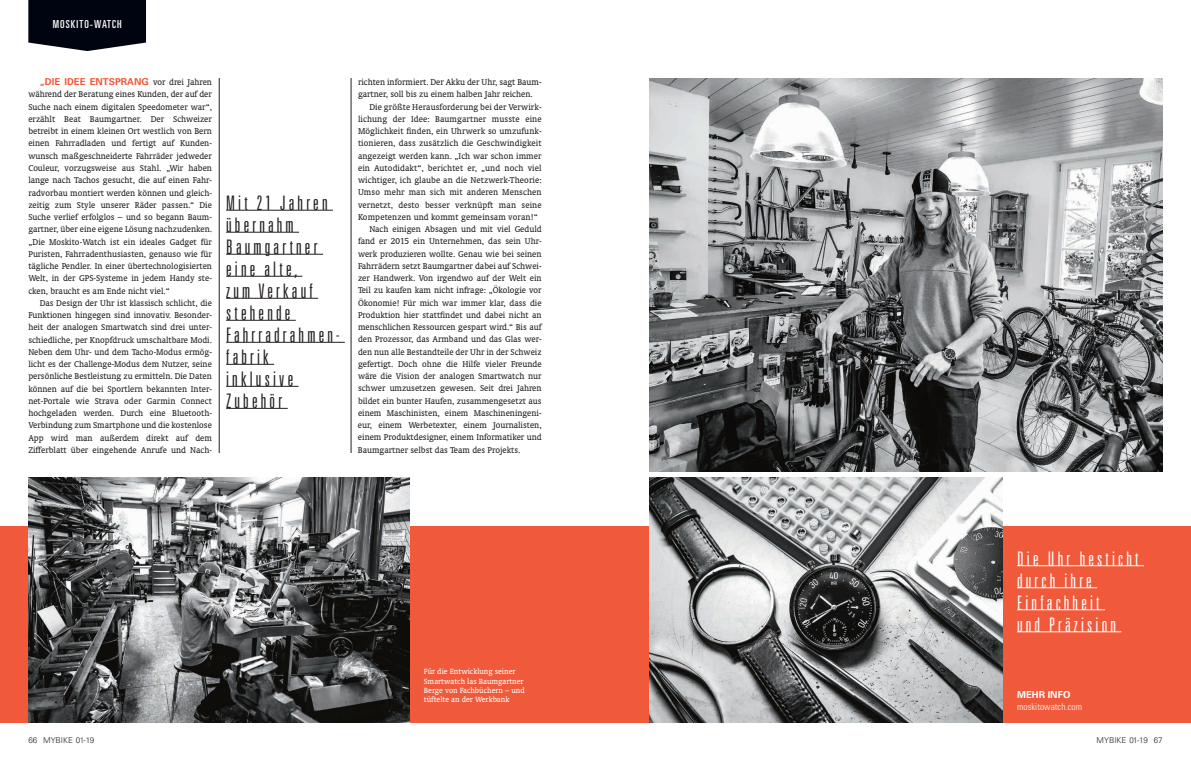
<style>
.page{position:relative;width:1191px;height:766px;background:#fff}
.page>*{position:absolute;margin:0;border:0;box-sizing:border-box;transform-origin:0 0}
.t1{font:300 ultra-condensed 20px/22px "Univers LT Std";letter-spacing:.16em;color:#231f20}
.t2{font:300 ultra-condensed 20px/22px "Univers LT Std";letter-spacing:.16em;color:#fff}
.t3{font:ultra-condensed 11px "Univers LT Std";letter-spacing:.1em;color:#fff}
.t4{font:9.5px/12.2px "Oranda BT";color:#231f20;text-align:justify}
.t5{font:700 9.5px "Univers LT Std";color:#f0593a}
.t6{font:300 condensed 9.5px "Univers LT Std";letter-spacing:.005em;color:#fff}
.t7{font:700 9.5px "Univers LT Std";color:#fff}
.t8{font:8.5px/9px "Oranda BT";color:#fff}
.t9{font:300 8px "Univers LT Std";color:#231f20}
.s1{font-family:"Oranda BT";font-weight:400;color:#231f20}
</style>
<div class="page">
<div style="left:0;top:526px;width:1191px;height:196px;background:#f0593a"></div>
<img style="left:28px;top:477px;width:382px;height:245px">
<svg style="left:28px;top:0;width:118px;height:51px;background:#151824"></svg>
<hr style="left:226px;top:210px;width:107px;height:1px;background:#231f20">
<hr style="left:226px;top:232px;width:73px;height:1px;background:#231f20">
<hr style="left:226px;top:254px;width:97px;height:1px;background:#231f20">
<hr style="left:226px;top:276px;width:76px;height:1px;background:#231f20">
<hr style="left:226px;top:298px;width:92px;height:1px;background:#231f20">
<hr style="left:226px;top:320px;width:70px;height:1px;background:#231f20">
<hr style="left:226px;top:342px;width:119px;height:1px;background:#231f20">
<hr style="left:226px;top:364px;width:48px;height:1px;background:#231f20">
<hr style="left:226px;top:386px;width:72px;height:1px;background:#231f20">
<hr style="left:226px;top:408px;width:62px;height:1px;background:#231f20">
<hr style="left:1017px;top:565px;width:126px;height:1px;background:#fff">
<hr style="left:1017px;top:587px;width:80px;height:1px;background:#fff">
<hr style="left:1017px;top:609px;width:88px;height:1px;background:#fff">
<hr style="left:1017px;top:631px;width:104px;height:1px;background:#fff">
<hr style="left:219px;top:78px;width:1px;height:375px;background:#231f20">
<hr style="left:351px;top:78px;width:1px;height:375px;background:#231f20">
<img style="left:649px;top:78px;width:513px;height:393px">
<img style="left:649px;top:477px;width:354px;height:245px">
<p class="t3" style="left:53px;top:18px;width:70px">MOSKITO-WATCH</p>
<p class="t5" style="left:40px;top:76px;width:174px">„DIE IDEE ENTSPRANG <span class="s1">vor drei Jahren</span></p>
<p class="t4" style="left:28px;top:88px;width:185px">während der Beratung eines Kunden, der auf der Suche nach einem digitalen Speedometer war“, erzählt Beat Baumgartner. Der Schweizer betreibt in einem kleinen Ort westlich von Bern einen Fahrradladen und fertigt auf Kunden&shy;wunsch maßgeschneiderte Fahrräder jedweder Couleur, vorzugsweise aus Stahl. „Wir haben lange nach Tachos gesucht, die auf einen Fahr&shy;radvorbau montiert werden können und gleich&shy;zeitig zum Style unserer Räder passen.“ Die Suche verlief erfolglos – und so begann Baum&shy;gartner, über eine eigene Lösung nachzudenken. „Die Moskito-Watch ist ein ideales Gadget für Puristen, Fahrradenthusiasten, genauso wie für tägliche Pendler. In einer übertechnologisierten Welt, in der GPS-Systeme in jedem Handy ste&shy;cken, braucht es am Ende nicht viel.“</p>
<p class="t4" style="left:28px;top:296px;width:185px;text-indent:11px">Das Design der Uhr ist klassisch schlicht, die Funktionen hingegen sind innovativ. Besonder&shy;heit der analogen Smartwatch sind drei unter&shy;schiedliche, per Knopfdruck umschaltbare Modi.<br>Neben dem Uhr- und dem Tacho-Modus ermög&shy;licht es der Challenge-Modus dem Nutzer, seine persönliche Bestleistung zu ermitteln. Die Daten können auf die bei Sportlern bekannten Inter&shy;net-Portale wie Strava oder Garmin Connect hochgeladen werden. Durch eine Bluetooth-Verbindung zum Smartphone und die kostenlose App wird man außerdem direkt auf dem Zifferblatt über eingehende Anrufe und Nach-</p>
<h1 class="t1" style="left:226px;top:192px;width:115px">Mit 21 Jahren übernahm<br>Baumgartner eine alte,<br>zum Verkauf stehende<br>Fahrradrahmen&shy;fabrik inklusive<br>Zubehör</h1>
<p class="t4" style="left:358px;top:76px;width:185px">richten informiert. Der Akku der Uhr, sagt Baum-</p>
<p class="t4" style="left:358px;top:88px;width:176px">gartner, soll bis zu einem halben Jahr reichen.</p>
<p class="t4" style="left:369px;top:100px;width:173px">Die größte Herausforderung bei der Verwirk-</p>
<p class="t4" style="left:358px;top:113px;width:185px">lichung der Idee: Baumgartner musste eine</p>
<p class="t4" style="left:358px;top:125px;width:185px">Möglichkeit finden, ein Uhrwerk so umzufunk-</p>
<p class="t4" style="left:358px;top:137px;width:185px">tionieren, dass zusätzlich die Geschwindigkeit</p>
<p class="t4" style="left:358px;top:149px;width:185px">angezeigt werden kann. „Ich war schon immer</p>
<p class="t4" style="left:358px;top:162px;width:185px">ein Autodidakt“, berichtet er, „und noch viel</p>
<p class="t4" style="left:358px;top:174px;width:185px">wichtiger, ich glaube an die Netzwerk-Theorie:</p>
<p class="t4" style="left:358px;top:186px;width:185px">Umso mehr man sich mit anderen Menschen</p>
<p class="t4" style="left:358px;top:198px;width:185px">vernetzt, desto besser verknüpft man seine</p>
<p class="t4" style="left:358px;top:211px;width:181px">Kompetenzen und kommt gemeinsam voran!“</p>
<p class="t4" style="left:369px;top:223px;width:174px">Nach einigen Absagen und mit viel Geduld</p>
<p class="t4" style="left:358px;top:235px;width:185px">fand er 2015 ein Unternehmen, das sein Uhr-</p>
<p class="t4" style="left:358px;top:247px;width:185px">werk produzieren wollte. Genau wie bei seinen</p>
<p class="t4" style="left:358px;top:260px;width:185px">Fahrrädern setzt Baumgartner dabei auf Schwei-</p>
<p class="t4" style="left:358px;top:272px;width:185px">zer Handwerk. Von irgendwo auf der Welt ein</p>
<p class="t4" style="left:358px;top:284px;width:185px">Teil zu kaufen kam nicht infrage: „Ökologie vor</p>
<p class="t4" style="left:358px;top:296px;width:185px">Ökonomie! Für mich war immer klar, dass die</p>
<p class="t4" style="left:358px;top:309px;width:185px">Produktion hier stattfindet und dabei nicht an</p>
<p class="t4" style="left:358px;top:321px;width:185px">menschlichen Ressourcen gespart wird.“ Bis auf</p>
<p class="t4" style="left:358px;top:333px;width:185px">den Prozessor, das Armband und das Glas wer-</p>
<p class="t4" style="left:358px;top:345px;width:185px">den nun alle Bestandteile der Uhr in der Schweiz</p>
<p class="t4" style="left:358px;top:357px;width:185px">gefertigt. Doch ohne die Hilfe vieler Freunde</p>
<p class="t4" style="left:358px;top:370px;width:185px">wäre die Vision der analogen Smartwatch nur</p>
<p class="t4" style="left:358px;top:382px;width:185px">schwer umzusetzen gewesen. Seit drei Jahren</p>
<p class="t4" style="left:358px;top:394px;width:185px">bildet ein bunter Haufen, zusammengesetzt aus</p>
<p class="t4" style="left:358px;top:406px;width:184px">einem Maschinisten, einem Maschineningeni-</p>
<p class="t4" style="left:358px;top:419px;width:185px">eur, einem Werbetexter, einem Journalisten,</p>
<p class="t4" style="left:358px;top:431px;width:185px">einem Produktdesigner, einem Informatiker und</p>
<p class="t4" style="left:358px;top:443px;width:164px">Baumgartner selbst das Team des Projekts.</p>
<p class="t8" style="left:424px;top:667px;width:102px">Für die Entwicklung seiner<br>Smartwatch las Baumgartner<br>Berge von Fachbüchern – und tüftelte an der Werkbank</p>
<h1 class="t2" style="left:1017px;top:547px;width:123px">Die Uhr besticht durch ihre<br>Einfachheit<br>und Präzision</h1>
<p class="t7" style="left:1017px;top:689px;width:55px">MEHR INFO</p>
<p class="t6" style="left:1017px;top:701px;width:67px">moskitowatch.com</p>
<p class="t9" style="left:28px;top:735px;width:67px">66 MYBIKE 01-19</p>
<p class="t9" style="left:1096px;top:735px;width:67px">MYBIKE 01-19 67</p>
</div>
